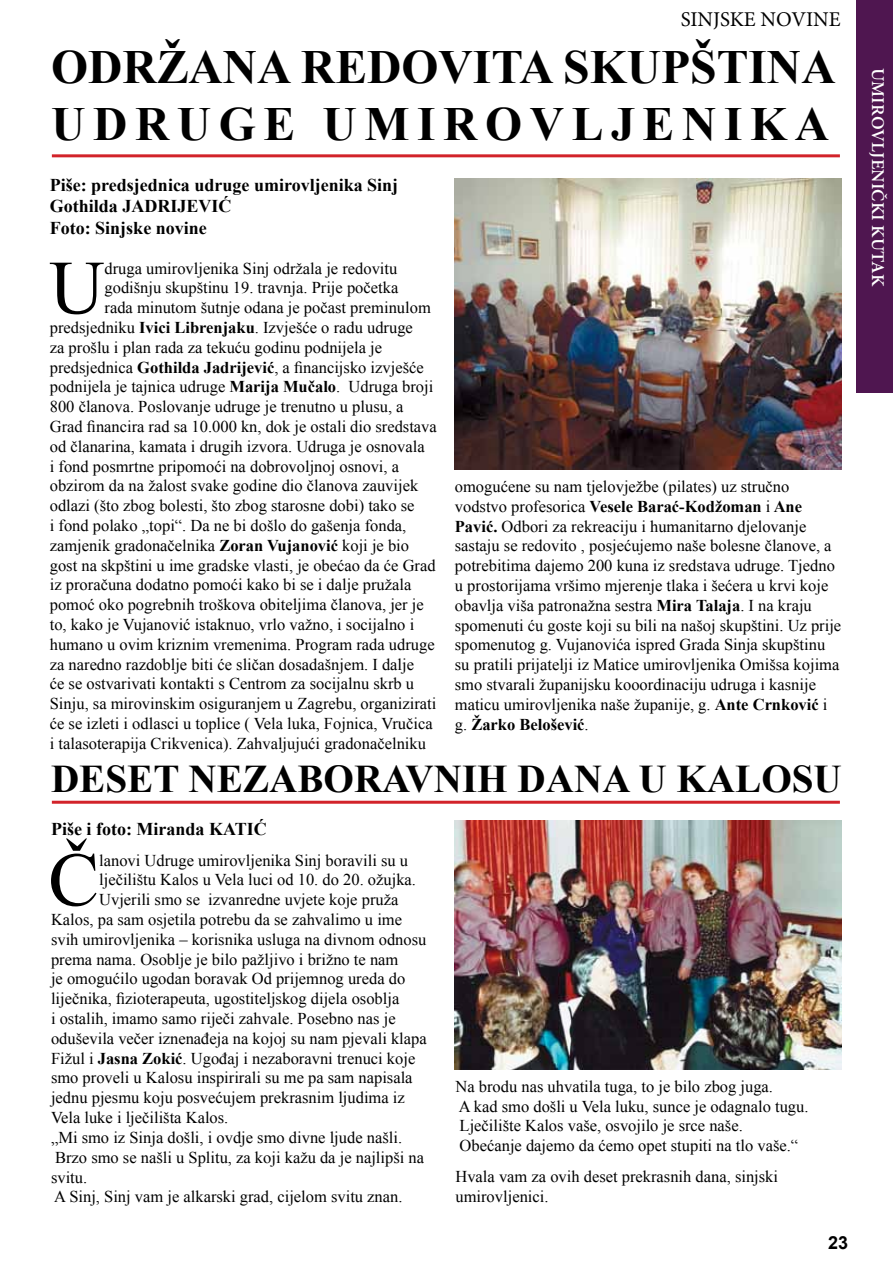
<style>
.page{position:relative;width:893px;height:1263px;background:#fff}
.page>*{position:absolute;margin:0;border:0;box-sizing:border-box;transform-origin:0 0}
.t1{font:76.35px "Times New Roman";color:#000}
.t2{font:700 47.55px/57.2px "Times New Roman";color:#000}
.t3{font:700 39.15px "Times New Roman";color:#000}
.t4{font:21px "Minion Pro";letter-spacing:-.01em;color:#000}
.t5{font:700 18px/21.6px "Times New Roman";color:#000}
.t6{font:600 18px "Minion Pro";color:#fff}
.t7{font:700 18px "Arial";color:#000}
.t8{font:16.5px/19.8px "Times New Roman";color:#000}
.s1{font-weight:700}
</style>
<div class="page">
<div style="left:856px;top:0;width:37px;height:393px;background:#4f1650"></div>
<img style="left:455px;top:821px;width:386px;height:248px">
<img style="left:455px;top:179px;width:387px;height:290px">
<hr style="left:52px;top:154px;width:788px;height:3px;background:#d2232a">
<hr style="left:52px;top:801px;width:788px;height:3px;background:#d2232a">
<p class="t4" style="left:681px;top:5px;width:138px">SINJSKE NOVINE</p>
<h2 class="t2" style="left:51px;top:38px;width:786px">ODRŽANA REDOVITA SKUPŠTINA<br>UDRUGE UMIROVLJENIKA</h2>
<p class="t5" style="left:50px;top:174px;width:350px">Piše: predsjednica udruge umirovljenika Sinj<br>Gothilda JADRIJEVIĆ<br>Foto: Sinjske novine</p>
<h1 class="t1" style="left:49px;top:236px;width:55px">U</h1>
<p class="t8" style="left:105px;top:258px;width:294px">druga umirovljenika Sinj održala je redovitu</p>
<p class="t8" style="left:105px;top:278px;width:295px">godišnju skupštinu 19. travnja. Prije početka</p>
<p class="t8" style="left:105px;top:297px;width:328px">rada minutom šutnje odana je počast preminulom</p>
<p class="t8" style="left:50px;top:317px;width:365px">predsjedniku <span class="s1">Ivici Librenjaku</span>. Izvješće o radu udruge</p>
<p class="t8" style="left:50px;top:337px;width:334px">za prošlu i plan rada za tekuću godinu podnijela je</p>
<p class="t8" style="left:50px;top:357px;width:375px">predsjednica <span class="s1">Gothilda Jadrijević</span>, a financijsko izvješće</p>
<p class="t8" style="left:50px;top:377px;width:385px">podnijela je tajnica udruge <span class="s1">Marija Mučalo</span>. Udruga broji</p>
<p class="t8" style="left:50px;top:396px;width:355px">800 članova. Poslovanje udruge je trenutno u plusu, a</p>
<p class="t8" style="left:50px;top:416px;width:389px">Grad financira rad sa 10.000 kn, dok je ostali dio sredstava</p>
<p class="t8" style="left:50px;top:436px;width:376px">od članarina, kamata i drugih izvora. Udruga je osnovala</p>
<p class="t8" style="left:50px;top:456px;width:351px">i fond posmrtne pripomoći na dobrovoljnoj osnovi, a</p>
<p class="t8" style="left:50px;top:476px;width:370px">obzirom da na žalost svake godine dio članova zauvijek</p>
<p class="t8" style="left:50px;top:495px;width:366px">odlazi (što zbog bolesti, što zbog starosne dobi) tako se</p>
<p class="t8" style="left:50px;top:515px;width:358px">i fond polako „topi“. Da ne bi došlo do gašenja fonda,</p>
<p class="t8" style="left:50px;top:535px;width:361px">zamjenik gradonačelnika <span class="s1">Zoran Vujanović</span> koji je bio</p>
<p class="t8" style="left:50px;top:555px;width:387px">gost na skpštini u ime gradske vlasti, je obećao da će Grad</p>
<p class="t8" style="left:50px;top:575px;width:363px">iz proračuna dodatno pomoći kako bi se i dalje pružala</p>
<p class="t8" style="left:50px;top:594px;width:375px">pomoć oko pogrebnih troškova obiteljima članova, jer je</p>
<p class="t8" style="left:50px;top:614px;width:366px">to, kako je Vujanović istaknuo, vrlo važno, i socijalno i</p>
<p class="t8" style="left:50px;top:634px;width:386px">humano u ovim kriznim vremenima. Program rada udruge</p>
<p class="t8" style="left:50px;top:654px;width:366px">za naredno razdoblje biti će sličan dosadašnjem. I dalje</p>
<p class="t8" style="left:50px;top:674px;width:366px">će se ostvarivati kontakti s Centrom za socijalnu skrb u</p>
<p class="t8" style="left:50px;top:693px;width:388px">Sinju, sa mirovinskim osiguranjem u Zagrebu, organizirati</p>
<p class="t8" style="left:50px;top:713px;width:384px">će se izleti i odlasci u toplice ( Vela luka, Fojnica, Vručica</p>
<p class="t8" style="left:50px;top:733px;width:378px">i talasoterapija Crikvenica). Zahvaljujući gradonačelniku</p>
<p class="t8" style="left:455px;top:476px;width:388px">omogućene su nam tjelovježbe (pilates) uz stručno vodstvo profesorica <span class="s1">Vesele Barać-Kodžoman</span> i <span class="s1">Ane Pavić.</span> Odbori za rekreaciju i humanitarno djelovanje sastaju se redovito , posjećujemo naše bolesne članove, a potrebitima dajemo 200 kuna iz sredstava udruge. Tjedno u prostorijama vršimo mjerenje tlaka i šećera u krvi koje obavlja viša patronažna sestra <span class="s1">Mira Talaja</span>. I na kraju spomenuti ću goste koji su bili na našoj skupštini. Uz prije spomenutog g. Vujanovića ispred Grada Sinja skupštinu su pratili prijatelji iz Matice umirovljenika Omišsa kojima smo stvarali županijsku kooordinaciju udruga i kasnije maticu umirovljenika naše županije, g. <span class="s1">Ante Crnković</span> i g. <span class="s1">Žarko Belošević</span>.</p>
<h3 class="t3" style="left:51px;top:752px;width:54px">Deset</h3>
<h3 class="t3" style="left:189px;top:752px;width:28px">nezaboravnih</h3>
<h3 class="t3" style="left:518px;top:752px;width:30px">dana</h3>
<h3 class="t3" style="left:638px;top:752px;width:97px">u Kalosu</h3>
<p class="t5" style="left:51px;top:818px;width:217px">Piše i foto: Miranda KATIĆ</p>
<h1 class="t1" style="left:48px;top:828px;width:52px">Č</h1>
<p class="t8" style="left:99px;top:850px;width:310px">lanovi Udruge umirovljenika Sinj boravili su u</p>
<p class="t8" style="left:99px;top:870px;width:318px">lječilištu Kalos u Vela luci od 10. do 20. ožujka.</p>
<p class="t8" style="left:99px;top:889px;width:301px">Uvjerili smo se izvanredne uvjete koje pruža</p>
<p class="t8" style="left:51px;top:909px;width:353px">Kalos, pa sam osjetila potrebu da se zahvalimo u ime</p>
<p class="t8" style="left:51px;top:929px;width:377px">svih umirovljenika – korisnika usluga na divnom odnosu</p>
<p class="t8" style="left:51px;top:949px;width:349px">prema nama. Osoblje je bilo pažljivo i brižno te nam</p>
<p class="t8" style="left:51px;top:969px;width:356px">je omogućilo ugodan boravak Od prijemnog ureda do</p>
<p class="t8" style="left:51px;top:988px;width:350px">liječnika, fizioterapeuta, ugostiteljskog dijela osoblja</p>
<p class="t8" style="left:51px;top:1008px;width:346px">i ostalih, imamo samo riječi zahvale. Posebno nas je</p>
<p class="t8" style="left:51px;top:1028px;width:377px">oduševila večer iznenađeja na kojoj su nam pjevali klapa</p>
<p class="t8" style="left:51px;top:1048px;width:366px">Fižul i <span class="s1">Jasna Zokić</span>. Ugođaj i nezaboravni trenuci koje</p>
<p class="t8" style="left:51px;top:1068px;width:363px">smo proveli u Kalosu inspirirali su me pa sam napisala</p>
<p class="t8" style="left:51px;top:1087px;width:355px">jednu pjesmu koju posvećujem prekrasnim ljudima iz</p>
<p class="t8" style="left:51px;top:1107px;width:179px">Vela luke i lječilišta Kalos.</p>
<p class="t8" style="left:51px;top:1127px;width:353px">„Mi smo iz Sinja došli, i ovdje smo divne ljude našli.</p>
<p class="t8" style="left:55px;top:1147px;width:370px">Brzo smo se našli u Splitu, za koji kažu da je najlipši na</p>
<p class="t8" style="left:51px;top:1167px;width:38px">svitu.</p>
<p class="t8" style="left:54px;top:1186px;width:350px">A Sinj, Sinj vam je alkarski grad, cijelom svitu znan.</p>
<p class="t8" style="left:455px;top:1076px;width:355px">Na brodu nas uhvatila tuga, to je bilo zbog juga.<br>A kad smo došli u Vela luku, sunce je odagnalo tugu.<br>Lječilište Kalos vaše, osvojilo je srce naše.<br>Obećanje dajemo da ćemo opet stupiti na tlo vaše.“</p>
<p class="t8" style="left:455px;top:1166px;width:324px">Hvala vam za ovih deset prekrasnih dana, sinjski umirovljenici.</p>
<p class="t7" style="left:828px;top:1231px;width:22px">23</p>
<p class="t6" style="left:890px;top:68px;width:219px;rotate:90deg">UMIROVLJENIČKI KUTAK</p>
</div>
